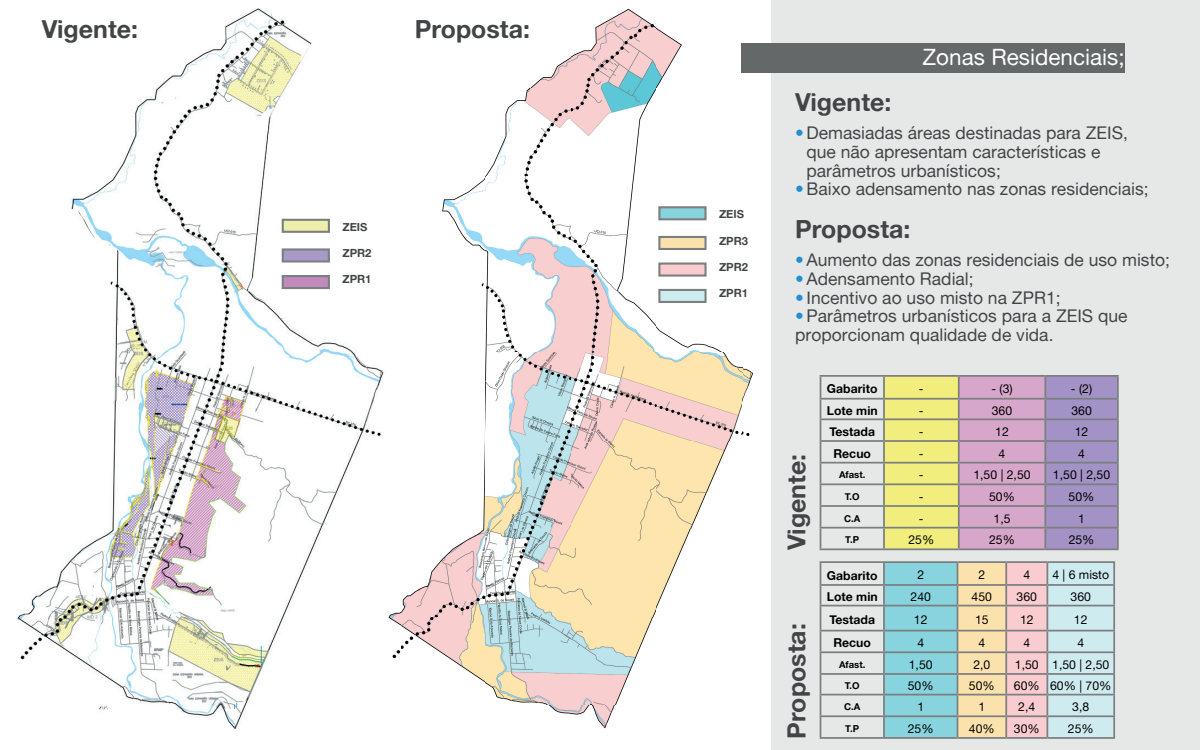
<style>
.page{position:relative;width:1200px;height:750px;background:#fff}
.page>*{position:absolute;margin:0;border:0;box-sizing:border-box;transform-origin:0 0}
.t1{font:25px "Alte Haas Grotesk Bold";color:#424446}
.t2{font:22.5px "Alte Haas Grotesk";color:#fff}
.t3{font:17.5px/18.8px "Alte Haas Grotesk";color:#424446}
.t4{font:12.25px "Alte Haas Grotesk";color:#000}
.t5{font:12.25px "Alte Haas Grotesk Bold";color:#000}
.t6{font:11.25px "Alte Haas Grotesk Bold";color:#424446}
.t7{font:9.56px "Alte Haas Grotesk Bold";color:#000001}
.s1{color:#2090cf}
</style>
<div class="page">
<img style="left:17px;top:8px;width:754px;height:721px">
<div style="left:771px;top:0;width:429px;height:750px;background:#e6e8e7"></div>
<hr style="left:820px;top:375px;width:64px;height:2px;background:#7c7f80">
<hr style="left:884px;top:375px;width:75px;height:2px;background:#7c7f80">
<hr style="left:959px;top:375px;width:86px;height:2px;background:#7c7f80">
<hr style="left:1045px;top:375px;width:74px;height:2px;background:#7c7f80">
<hr style="left:820px;top:398px;width:64px;height:2px;background:#7c7f80">
<hr style="left:820px;top:418px;width:64px;height:2px;background:#7c7f80">
<hr style="left:820px;top:440px;width:64px;height:2px;background:#7c7f80">
<hr style="left:820px;top:462px;width:64px;height:2px;background:#7c7f80">
<hr style="left:820px;top:483px;width:64px;height:2px;background:#7c7f80">
<hr style="left:820px;top:505px;width:64px;height:2px;background:#7c7f80">
<hr style="left:820px;top:527px;width:64px;height:2px;background:#7c7f80">
<svg style="left:820px;top:377px;width:1px;height:171px"></svg>
<svg style="left:883px;top:376px;width:236px;height:172px;background:#c6b1aa"></svg>
<hr style="left:820px;top:548px;width:64px;height:2px;background:#7c7f80">
<hr style="left:884px;top:548px;width:75px;height:2px;background:#7c7f80">
<hr style="left:959px;top:548px;width:86px;height:2px;background:#7c7f80">
<hr style="left:1045px;top:548px;width:74px;height:2px;background:#7c7f80">
<hr style="left:820px;top:561px;width:64px;height:2px;background:#7c7f80">
<hr style="left:884px;top:561px;width:73px;height:2px;background:#7c7f80">
<hr style="left:958px;top:561px;width:48px;height:2px;background:#7c7f80">
<hr style="left:1006px;top:561px;width:41px;height:2px;background:#7c7f80">
<hr style="left:1047px;top:561px;width:68px;height:2px;background:#7c7f80">
<hr style="left:820px;top:584px;width:64px;height:2px;background:#7c7f80">
<hr style="left:820px;top:605px;width:64px;height:1px;background:#7c7f80">
<hr style="left:820px;top:630px;width:64px;height:1px;background:#7c7f80">
<hr style="left:820px;top:651px;width:64px;height:2px;background:#7c7f80">
<hr style="left:820px;top:673px;width:64px;height:2px;background:#7c7f80">
<hr style="left:820px;top:694px;width:64px;height:1px;background:#7c7f80">
<hr style="left:820px;top:715px;width:64px;height:2px;background:#7c7f80">
<svg style="left:820px;top:563px;width:1px;height:174px"></svg>
<svg style="left:883px;top:562px;width:232px;height:176px;background:#c0d1cc"></svg>
<hr style="left:1113px;top:717px;width:2px;height:20px;background:#7c7f80">
<hr style="left:820px;top:737px;width:64px;height:2px;background:#7c7f80">
<hr style="left:884px;top:737px;width:73px;height:2px;background:#7c7f80">
<hr style="left:958px;top:737px;width:48px;height:2px;background:#7c7f80">
<hr style="left:1006px;top:737px;width:41px;height:2px;background:#7c7f80">
<hr style="left:1047px;top:737px;width:68px;height:2px;background:#7c7f80">
<div style="left:658px;top:206px;width:49px;height:14px;background:#87d3de;border:2px solid #7c7f80"></div>
<div style="left:658px;top:236px;width:49px;height:14px;background:#fbe2ac;border:2px solid #7c7f80"></div>
<div style="left:658px;top:262px;width:49px;height:15px;background:#facccf;border:2px solid #7c7f80"></div>
<div style="left:658px;top:289px;width:49px;height:14px;background:#ceebf0;border:2px solid #7c7f80"></div>
<div style="left:282px;top:219px;width:48px;height:14px;background:#ecefac;border:2px solid #7c7f80"></div>
<div style="left:282px;top:248px;width:48px;height:15px;background:#a999c9;border:2px solid #7c7f80"></div>
<div style="left:282px;top:275px;width:48px;height:14px;background:#c18abd;border:2px solid #7c7f80"></div>
<div style="left:741px;top:44px;width:384px;height:29px;background:#646869"></div>
<h1 class="t1" style="left:42px;top:14px;width:98px">Vigente:</h1>
<h1 class="t1" style="left:415px;top:14px;width:117px">Proposta:</h1>
<p class="t6" style="left:342px;top:220px;width:27px">ZEIS</p>
<p class="t6" style="left:342px;top:246px;width:31px">ZPR2</p>
<p class="t6" style="left:342px;top:272px;width:31px">ZPR1</p>
<p class="t6" style="left:719px;top:207px;width:27px">ZEIS</p>
<p class="t6" style="left:719px;top:234px;width:31px">ZPR3</p>
<p class="t6" style="left:719px;top:260px;width:31px">ZPR2</p>
<p class="t6" style="left:719px;top:286px;width:31px">ZPR1</p>
<p class="t2" style="left:923px;top:44px;width:204px">Zonas Residenciais;</p>
<h1 class="t1" style="left:795px;top:87px;width:98px">Vigente:</h1>
<p class="t3" style="left:806px;top:123px;width:323px;text-indent:-11px"><span class="s1">•</span> Demasiadas áreas destinadas para ZEIS, que não apresentam características e parâmetros urbanísticos;</p>
<p class="t3" style="left:795px;top:180px;width:355px"><span class="s1">•</span> Baixo adensamento nas zonas residenciais;</p>
<h1 class="t1" style="left:795px;top:214px;width:117px">Proposta:</h1>
<p class="t3" style="left:795px;top:250px;width:376px"><span class="s1">•</span> Aumento das zonas residenciais de uso misto;</p>
<p class="t3" style="left:795px;top:269px;width:180px"><span class="s1">•</span> Adensamento Radial;</p>
<p class="t3" style="left:795px;top:288px;width:267px"><span class="s1">•</span> Incentivo ao uso misto na ZPR1;</p>
<p class="t3" style="left:795px;top:307px;width:334px"><span class="s1">•</span> Parâmetros urbanísticos para a ZEIS que proporcionam qualidade de vida.</p>
<h1 class="t1" style="left:781px;top:550px;width:98px;rotate:-90deg">Vigente:</h1>
<h1 class="t1" style="left:781px;top:739px;width:117px;rotate:-90deg">Proposta:</h1>
<p class="t5" style="left:827px;top:381px;width:52px">Gabarito</p>
<p class="t4" style="left:919px;top:381px;width:6px">-</p>
<p class="t4" style="left:991px;top:381px;width:23px">- (3)</p>
<p class="t4" style="left:1071px;top:381px;width:23px">- (2)</p>
<p class="t5" style="left:827px;top:403px;width:53px">Lote min</p>
<p class="t4" style="left:919px;top:403px;width:6px">-</p>
<p class="t4" style="left:992px;top:403px;width:22px">360</p>
<p class="t4" style="left:1071px;top:403px;width:22px">360</p>
<p class="t5" style="left:829px;top:424px;width:47px">Testada</p>
<p class="t4" style="left:919px;top:424px;width:6px">-</p>
<p class="t4" style="left:995px;top:424px;width:15px">12</p>
<p class="t4" style="left:1075px;top:424px;width:15px">12</p>
<p class="t5" style="left:833px;top:446px;width:39px">Recuo</p>
<p class="t4" style="left:919px;top:446px;width:6px">-</p>
<p class="t4" style="left:999px;top:446px;width:8px">4</p>
<p class="t4" style="left:1078px;top:446px;width:8px">4</p>
<p class="t7" style="left:839px;top:469px;width:28px">Afast.</p>
<p class="t4" style="left:919px;top:468px;width:6px">-</p>
<p class="t4" style="left:973px;top:468px;width:59px">1,50 | 2,50</p>
<p class="t4" style="left:1053px;top:468px;width:59px">1,50 | 2,50</p>
<p class="t7" style="left:845px;top:491px;width:16px">T.O</p>
<p class="t4" style="left:919px;top:489px;width:6px">-</p>
<p class="t4" style="left:989px;top:489px;width:27px">50%</p>
<p class="t4" style="left:1069px;top:489px;width:27px">50%</p>
<p class="t7" style="left:844px;top:512px;width:18px">C.A</p>
<p class="t4" style="left:919px;top:511px;width:6px">-</p>
<p class="t4" style="left:994px;top:511px;width:19px">1,5</p>
<p class="t4" style="left:1078px;top:511px;width:8px">1</p>
<p class="t7" style="left:845px;top:534px;width:15px">T.P</p>
<p class="t4" style="left:908px;top:533px;width:27px">25%</p>
<p class="t4" style="left:989px;top:533px;width:27px">25%</p>
<p class="t4" style="left:1069px;top:533px;width:27px">25%</p>
<p class="t5" style="left:827px;top:568px;width:52px">Gabarito</p>
<p class="t4" style="left:917px;top:568px;width:8px">2</p>
<p class="t4" style="left:978px;top:568px;width:8px">2</p>
<p class="t4" style="left:1023px;top:568px;width:8px">4</p>
<p class="t4" style="left:1052px;top:568px;width:58px">4 | 6 misto</p>
<p class="t5" style="left:827px;top:589px;width:53px">Lote min</p>
<p class="t4" style="left:911px;top:589px;width:22px">240</p>
<p class="t4" style="left:972px;top:589px;width:22px">450</p>
<p class="t4" style="left:1017px;top:589px;width:22px">360</p>
<p class="t4" style="left:1071px;top:589px;width:22px">360</p>
<p class="t5" style="left:829px;top:612px;width:47px">Testada</p>
<p class="t4" style="left:914px;top:612px;width:15px">12</p>
<p class="t4" style="left:975px;top:612px;width:15px">15</p>
<p class="t4" style="left:1020px;top:612px;width:15px">12</p>
<p class="t4" style="left:1074px;top:612px;width:15px">12</p>
<p class="t5" style="left:833px;top:636px;width:39px">Recuo</p>
<p class="t4" style="left:917px;top:636px;width:8px">4</p>
<p class="t4" style="left:978px;top:636px;width:8px">4</p>
<p class="t4" style="left:1023px;top:636px;width:8px">4</p>
<p class="t4" style="left:1077px;top:636px;width:8px">4</p>
<p class="t7" style="left:839px;top:658px;width:28px">Afast.</p>
<p class="t4" style="left:909px;top:657px;width:25px">1,50</p>
<p class="t4" style="left:973px;top:657px;width:19px">2,0</p>
<p class="t4" style="left:1015px;top:657px;width:96px">1,50 1,50 | 2,50</p>
<p class="t7" style="left:845px;top:680px;width:16px">T.O</p>
<p class="t4" style="left:908px;top:678px;width:27px">50%</p>
<p class="t4" style="left:969px;top:678px;width:27px">50%</p>
<p class="t4" style="left:1014px;top:678px;width:99px">60% 60% | 70%</p>
<p class="t7" style="left:844px;top:701px;width:18px">C.A</p>
<p class="t4" style="left:917px;top:700px;width:8px">1</p>
<p class="t4" style="left:978px;top:700px;width:8px">1</p>
<p class="t4" style="left:1018px;top:700px;width:19px">2,4</p>
<p class="t4" style="left:1072px;top:700px;width:19px">3,8</p>
<p class="t7" style="left:845px;top:722px;width:15px">T.P</p>
<p class="t4" style="left:908px;top:721px;width:27px">25%</p>
<p class="t4" style="left:969px;top:721px;width:27px">40%</p>
<p class="t4" style="left:1014px;top:721px;width:27px">30%</p>
<p class="t4" style="left:1068px;top:721px;width:27px">25%</p>
</div>
